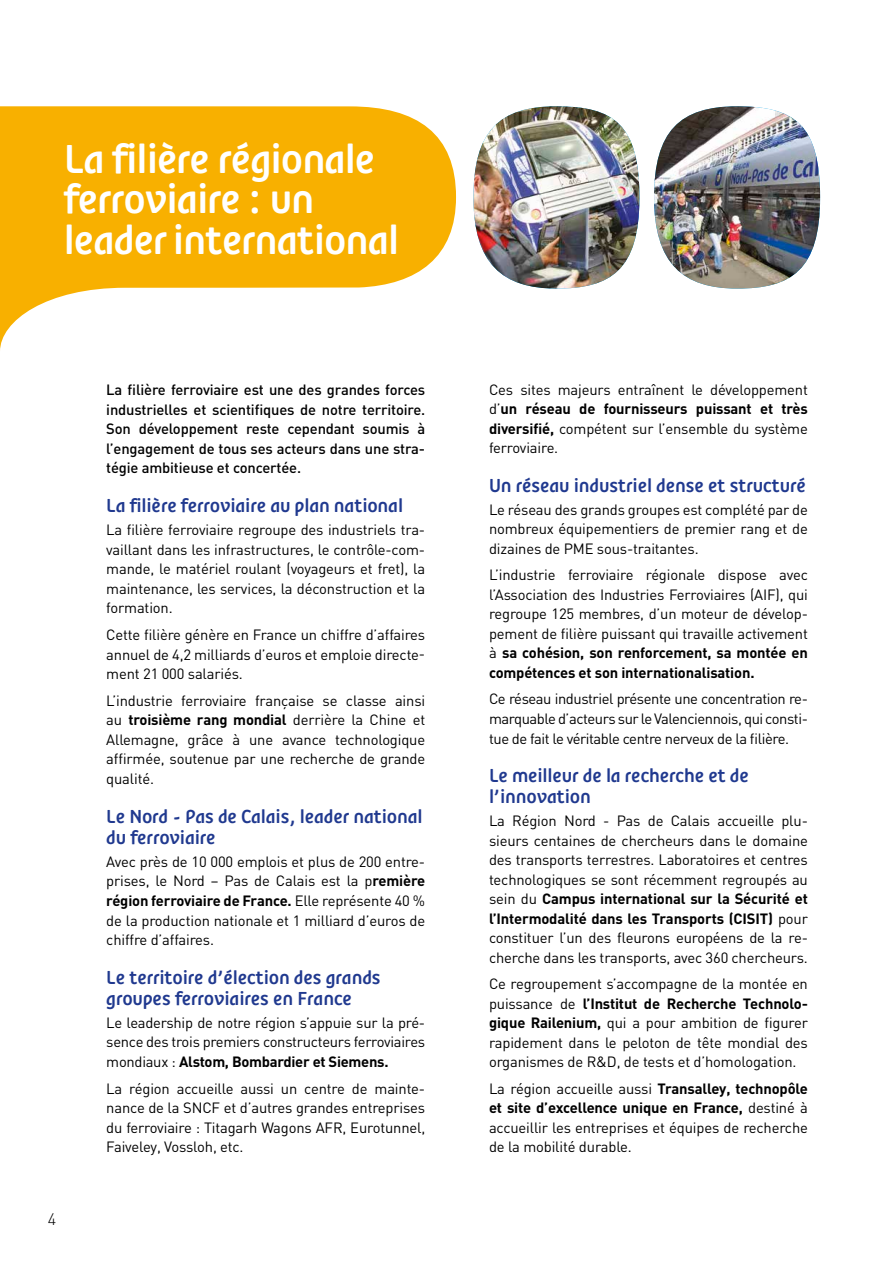
<style>
.page{position:relative;width:893px;height:1263px;background:#fff}
.page>*{position:absolute;margin:0;border:0;box-sizing:border-box;transform-origin:0 0}
.t1{font:48.3px/40.8px "RNPC";letter-spacing:-.02em;color:#fff}
.t2{font:22.5px/21.1px "RNPC";letter-spacing:-.01em;color:#20398f}
.t3{font:300 16.5px "DIN";color:#000}
.t4{font:14.7px/19.5px "DIN";letter-spacing:-.01em;color:#000;text-align:justify}
.t5{font:500 14.7px/19.6px "DIN";letter-spacing:-.01em;color:#000;text-align:justify}
.s1{font-weight:700}
</style>
<div class="page">
<svg style="left:0;top:106px;width:456px;height:244px;fill:#f8b000"></svg>
<img style="left:654px;top:106px;width:166px;height:183px">
<img style="left:473px;top:106px;width:166px;height:183px">
<h1 class="t1" style="left:64px;top:138px;width:337px">La filière régionale ferroviaire : un leader international</h1>
<p class="t3" style="left:48px;top:1209px;width:10px">4</p>
<p class="t5" style="left:106px;top:379px;width:320px">La filière ferroviaire est une des grandes forces industrielles et scientifiques de notre territoire.<br>Son développement reste cependant soumis à l’engagement de tous ses acteurs dans une stra&shy;tégie ambitieuse et concertée.</p>
<h2 class="t2" style="left:106px;top:495px;width:298px">La filière ferroviaire au plan national</h2>
<p class="t4" style="left:106px;top:519px;width:320px">La filière ferroviaire regroupe des industriels tra&shy;vaillant dans les infrastructures, le contrôle-com&shy;mande, le matériel roulant (voyageurs et fret), la maintenance, les services, la déconstruction et la formation.</p>
<p class="t4" style="left:106px;top:624px;width:320px">Cette filière génère en France un chiffre d’affaires annuel de 4,2 milliards d’euros et emploie directe&shy;ment 21 000 salariés.</p>
<p class="t4" style="left:106px;top:690px;width:320px">L’industrie ferroviaire française se classe ainsi au <span class="s1">troisième rang mondial</span> derrière la Chine et Allemagne, grâce à une avance technologique affirmée, soutenue par une recherche de grande qualité.</p>
<h2 class="t2" style="left:106px;top:805px;width:318px">Le Nord - Pas de Calais, leader national du ferroviaire</h2>
<p class="t4" style="left:106px;top:851px;width:320px">Avec près de 10 000 emplois et plus de 200 entre&shy;prises, le Nord – Pas de Calais est la p<span class="s1">remière région ferroviaire de France.</span> Elle représente 40 % de la production nationale et 1 milliard d’euros de chiffre d’affaires.</p>
<h2 class="t2" style="left:106px;top:966px;width:276px">Le territoire d’élection des grands groupes ferroviaires en France</h2>
<p class="t4" style="left:106px;top:1012px;width:320px">Le leadership de notre région s’appuie sur la pré&shy;sence des trois premiers constructeurs ferroviaires mondiaux : <span class="s1">Alstom, Bombardier et Siemens.</span></p>
<p class="t4" style="left:106px;top:1078px;width:320px">La région accueille aussi un centre de mainte&shy;nance de la SNCF et d’autres grandes entreprises du ferroviaire : Titagarh Wagons AFR, Eurotunnel, Faiveley, Vossloh, etc.</p>
<p class="t4" style="left:489px;top:379px;width:320px">Ces sites majeurs entraînent le développement d’<span class="s1">un réseau de fournisseurs puissant et très diversifié,</span> compétent sur l’ensemble du système ferroviaire.</p>
<h2 class="t2" style="left:489px;top:474px;width:318px">Un réseau industriel dense et structuré</h2>
<p class="t4" style="left:489px;top:499px;width:320px">Le réseau des grands groupes est complété par de nombreux équipementiers de premier rang et de dizaines de PME sous-traitantes.</p>
<p class="t4" style="left:489px;top:565px;width:320px">L’industrie ferroviaire régionale dispose avec l’Association des Industries Ferroviaires (AIF), qui regroupe 125 membres, d’un moteur de dévelop&shy;pement de filière puissant qui travaille activement à <span class="s1">sa cohésion, son renforcement, sa montée en compétences et son internationalisation.</span></p>
<p class="t4" style="left:489px;top:689px;width:320px">Ce réseau industriel présente une concentration re&shy;marquable d’acteurs sur le Valenciennois, qui consti&shy;tue de fait le véritable centre nerveux de la filière.</p>
<h2 class="t2" style="left:489px;top:765px;width:262px">Le meilleur de la recherche et de l’innovation</h2>
<p class="t4" style="left:489px;top:811px;width:320px">La Région Nord - Pas de Calais accueille plu&shy;sieurs centaines de chercheurs dans le domaine des transports terrestres. Laboratoires et centres technologiques se sont récemment regroupés au sein du <span class="s1">Campus international sur la Sécurité et l’Intermodalité dans les Transports (CISIT)</span> pour constituer l’un des fleurons européens de la re&shy;cherche dans les transports, avec 360 chercheurs.</p>
<p class="t4" style="left:489px;top:974px;width:320px">Ce regroupement s’accompagne de la montée en puissance de <span class="s1">l’Institut de Recherche Technolo&shy;gique Railenium,</span> qui a pour ambition de figurer rapidement dans le peloton de tête mondial des organismes de R&amp;D, de tests et d’homologation.</p>
<p class="t4" style="left:489px;top:1078px;width:320px">La région accueille aussi <span class="s1">Transalley, technopôle et site d’excellence unique en France,</span> destiné à accueillir les entreprises et équipes de recherche de la mobilité durable.</p>
</div>
